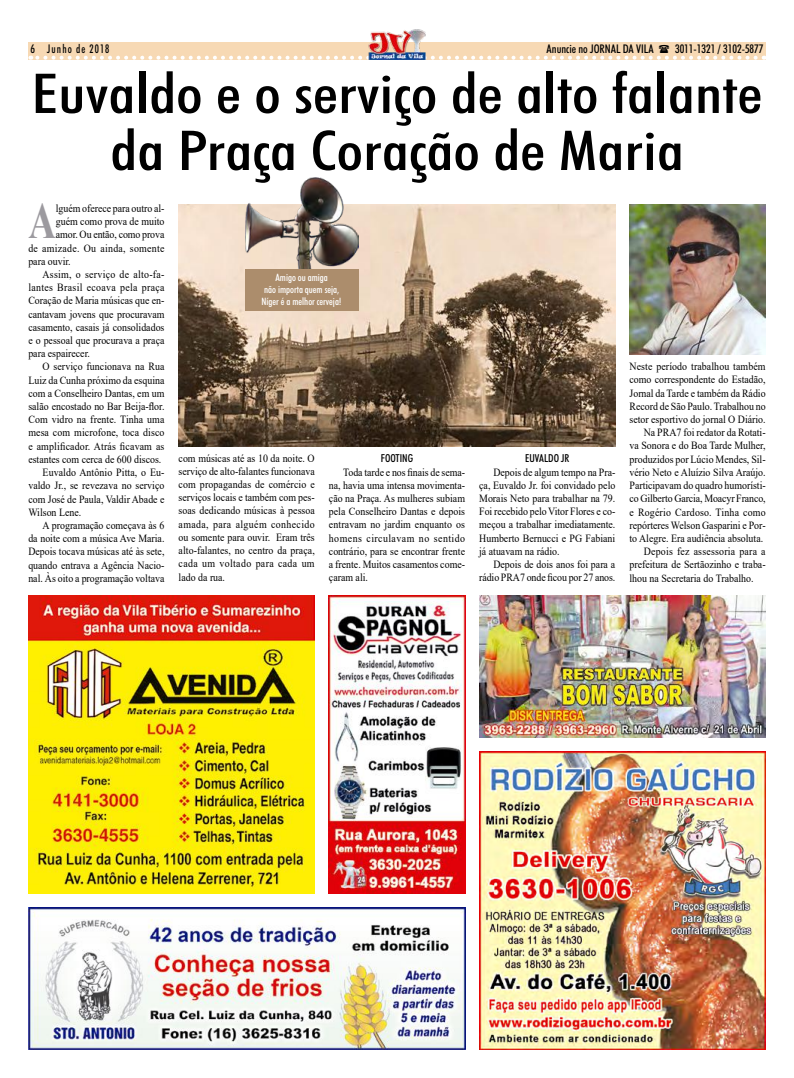
<style>
.page{position:relative;width:794px;height:1078px;background:#fff}
.page>*{position:absolute;margin:0;border:0;box-sizing:border-box;transform-origin:0 0}
.t1{font:500 condensed 55px/57px "Futura BT";color:#000;text-align:center;scale:1.26 1}
.t2{font:700 50.9px "Times New Roman";color:#9c9a9f;scale:.75 1}
.t3{font:500 condensed 12px "Futura BT";color:#000}
.t4{font:500 condensed 12px "Futura BT";letter-spacing:.1em;color:#000}
.t5{font:11px/13.2px "Times New Roman";color:#000;text-align:justify;scale:.9 1}
.t6{font:11px "Times New Roman";letter-spacing:.025em;color:#000;scale:.9 1}
.t7{font:11px "Times New Roman";letter-spacing:.02em;color:#000;scale:.9 1}
.t8{font:11px "Times New Roman";letter-spacing:.03em;color:#000;scale:.9 1}
.t9{font:500 condensed 11px "Futura BT";color:#000}
.t10{font:500 condensed 10.2px/12.2px "Futura BT";color:#fff;text-align:center}
</style>
<div class="page">
<div style="left:28px;top:43px;width:737px;height:17px;background:#f7d9b4"></div>
<img style="left:369px;top:29px;width:56px;height:16px">
<img style="left:28px;top:907px;width:437px;height:142px">
<img style="left:28px;top:595px;width:287px;height:298px">
<img style="left:329px;top:595px;width:136px;height:298px">
<img style="left:479px;top:751px;width:286px;height:298px">
<img style="left:479px;top:595px;width:286px;height:142px">
<img style="left:629px;top:204px;width:136px;height:151px">
<img style="left:179px;top:204px;width:436px;height:242px">
<img style="left:245px;top:177px;width:113px;height:92px">
<div style="left:245px;top:269px;width:113px;height:41px;background:#ac8d6c"></div>
<svg style="left:30px;top:45px;width:725px;height:15px"></svg>
<p class="t4" style="left:30px;top:42px;width:80px">6 Junho de 2018</p>
<p class="t3" style="left:546px;top:42px;width:109px">Anuncie no JORNAL DA VILA</p>
<p class="t3" style="left:675px;top:42px;width:90px">3011-1321 / 3102-5877</p>
<h1 class="t1" style="left:32px;top:64px;width:581px">Euvaldo e o serviço de alto falante da Praça Coração de Maria</h1>
<h2 class="t2" style="left:28px;top:184px;width:38px">A</h2>
<p class="t5" style="left:56px;top:201px;width:122px">lguém oferece para outro al-</p>
<p class="t5" style="left:56px;top:214px;width:122px">guém como prova de muito</p>
<p class="t5" style="left:56px;top:227px;width:122px">amor. Ou então, como prova</p>
<p class="t6" style="left:28px;top:240px;width:153px">de amizade. Ou ainda, somente</p>
<p class="t5" style="left:28px;top:254px;width:49px">para ouvir.</p>
<p class="t6" style="left:43px;top:266px;width:137px">Assim, o serviço de alto-fa-</p>
<p class="t8" style="left:28px;top:279px;width:153px">lantes Brasil ecoava pela praça</p>
<p class="t5" style="left:28px;top:293px;width:153px">Coração de Maria músicas que en-</p>
<p class="t5" style="left:28px;top:307px;width:153px">cantavam jovens que procuravam</p>
<p class="t5" style="left:28px;top:320px;width:153px">casamento, casais já consolidados</p>
<p class="t5" style="left:28px;top:333px;width:153px">e o pessoal que procurava a praça</p>
<p class="t5" style="left:28px;top:346px;width:70px">para espairecer.</p>
<p class="t5" style="left:43px;top:359px;width:137px">O serviço funcionava na Rua</p>
<p class="t5" style="left:28px;top:373px;width:153px">Luiz da Cunha próximo da esquina</p>
<p class="t5" style="left:28px;top:386px;width:153px">com a Conselheiro Dantas, em um</p>
<p class="t5" style="left:28px;top:399px;width:153px">salão encostado no Bar Beija-flor.</p>
<p class="t5" style="left:28px;top:412px;width:153px">Com vidro na frente. Tinha uma</p>
<p class="t5" style="left:28px;top:425px;width:153px">mesa com microfone, toca disco</p>
<p class="t5" style="left:28px;top:439px;width:153px">e amplificador. Atrás ficavam as</p>
<p class="t5" style="left:28px;top:452px;width:149px">estantes com cerca de 600 discos.</p>
<p class="t5" style="left:43px;top:465px;width:137px">Euvaldo Antônio Pitta, o Eu-</p>
<p class="t5" style="left:28px;top:478px;width:153px">valdo Jr., se revezava no serviço</p>
<p class="t5" style="left:28px;top:491px;width:153px">com José de Paula, Valdir Abade e</p>
<p class="t5" style="left:28px;top:505px;width:60px">Wilson Lene.</p>
<p class="t5" style="left:43px;top:518px;width:137px">A programação começava às 6</p>
<p class="t5" style="left:28px;top:531px;width:153px">da noite com a música Ave Maria.</p>
<p class="t5" style="left:28px;top:544px;width:153px">Depois tocava músicas até às sete,</p>
<p class="t5" style="left:28px;top:557px;width:153px">quando entrava a Agência Nacio-</p>
<p class="t5" style="left:28px;top:571px;width:153px">nal. Às oito a programação voltava</p>
<p class="t10" style="left:261px;top:271px;width:82px">Amigo ou amiga<br>não importa quem seja,<br>Níger é a melhor cerveja!</p>
<p class="t5" style="left:629px;top:359px;width:153px">Neste período trabalhou também</p>
<p class="t5" style="left:629px;top:372px;width:153px">como correspondente do Estadão,</p>
<p class="t5" style="left:629px;top:386px;width:153px">Jornal da Tarde e também da Rádio</p>
<p class="t5" style="left:629px;top:399px;width:153px">Record de São Paulo. Trabalhou no</p>
<p class="t5" style="left:629px;top:412px;width:153px">setor esportivo do jornal O Diário.</p>
<p class="t5" style="left:643px;top:425px;width:137px">Na PRA7 foi redator da Rotati-</p>
<p class="t5" style="left:629px;top:438px;width:153px">va Sonora e do Boa Tarde Mulher,</p>
<p class="t5" style="left:629px;top:452px;width:153px">produzidos por Lúcio Mendes, Sil-</p>
<p class="t5" style="left:629px;top:465px;width:153px">vério Neto e Aluízio Silva Araújo.</p>
<p class="t5" style="left:629px;top:478px;width:153px">Participavam do quadro humorísti-</p>
<p class="t5" style="left:629px;top:491px;width:153px">co Gilberto Garcia, Moacyr Franco,</p>
<p class="t7" style="left:629px;top:504px;width:153px">e Rogério Cardoso. Tinha como</p>
<p class="t5" style="left:629px;top:518px;width:153px">repórteres Welson Gasparini e Por-</p>
<p class="t5" style="left:629px;top:531px;width:150px">to Alegre. Era audiência absoluta.</p>
<p class="t7" style="left:643px;top:543px;width:137px">Depois fez assessoria para a</p>
<p class="t5" style="left:629px;top:557px;width:153px">prefeitura de Sertãozinho e traba-</p>
<p class="t5" style="left:629px;top:570px;width:139px">lhou na Secretaria do Trabalho.</p>
<p class="t5" style="left:179px;top:451px;width:153px">com músicas até as 10 da noite. O serviço de alto-falantes funcionava com propagandas de comércio e serviços locais e também com pes&shy;soas dedicando músicas à pessoa amada, para alguém conhecido ou somente para ouvir. Eram três alto-falantes, no centro da praça, cada um voltado para cada um lado da rua.</p>
<p class="t9" style="left:381px;top:451px;width:34px">FOOTING</p>
<p class="t9" style="left:525px;top:451px;width:46px">EUVALDO JR</p>
<p class="t5" style="left:479px;top:465px;width:153px;text-indent:14px">Depois de algum tempo na Pra&shy;ça, Euvaldo Jr. foi convidado pelo Morais Neto para trabalhar na 79.<br>Foi recebido pelo Vitor Flores e co&shy;meçou a trabalhar imediatamente.<br>Humberto Bernucci e PG Fabiani já atuavam na rádio.</p>
<p class="t5" style="left:479px;top:557px;width:153px;text-align:right">Depois de dois anos foi para a rádio PRA7 onde ficou por 27 anos.</p>
<p class="t5" style="left:329px;top:465px;width:153px;text-indent:14px">Toda tarde e nos finais de sema&shy;na, havia uma intensa movimenta&shy;ção na Praça. As mulheres subiam pela Conselheiro Dantas e depois entravam no jardim enquanto os homens circulavam no sentido contrário, para se encontrar frente a frente. Muitos casamentos come&shy;çaram ali.</p>
</div>
